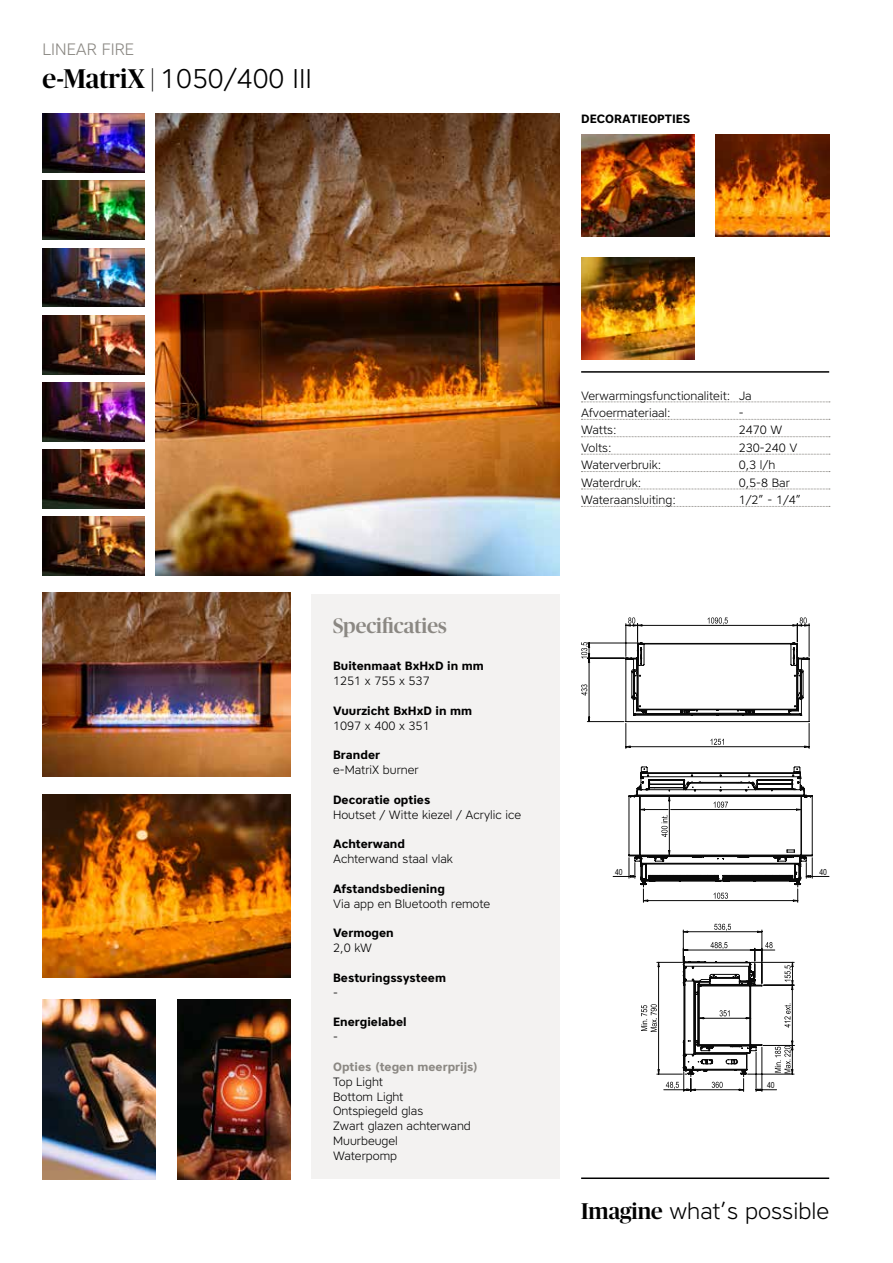
<style>
.page{position:relative;width:893px;height:1263px;background:#fff}
.page>*{position:absolute;margin:0;border:0;box-sizing:border-box;transform-origin:0 0}
.t1{font:300 27px "Core Sans A35";color:#000}
.t2{font:300 22.8px "Core Sans A35";color:#000}
.t3{font:500 21px "Publico Banner";color:#8b8883}
.t4{font:300 16.5px "Core Sans A35";color:#8b8883}
.t5{font:300 12px/14.9px "Core Sans A35";color:#000}
.t6{font:700 12px "Core Sans A65";color:#000}
.t7{font:700 12px "Core Sans A65";color:#8b8883}
.t8{font:8.4px "Arial Narrow";color:#090909}
.s1{font-family:"Publico Banner";font-weight:500}
</style>
<div class="page">
<hr style="left:581px;top:371px;width:248px;height:2px;background:#000">
<div style="left:312px;top:594px;width:248px;height:585px;background:#f3f2f1"></div>
<img style="left:43px;top:593px;width:248px;height:184px">
<img style="left:43px;top:794px;width:248px;height:184px">
<img style="left:581px;top:135px;width:113px;height:101px">
<img style="left:716px;top:135px;width:113px;height:101px">
<img style="left:581px;top:258px;width:113px;height:101px">
<svg style="left:581px;top:402px;width:249px;height:1px"></svg>
<svg style="left:581px;top:419px;width:249px;height:1px"></svg>
<svg style="left:581px;top:436px;width:249px;height:1px"></svg>
<svg style="left:581px;top:454px;width:249px;height:1px"></svg>
<svg style="left:581px;top:471px;width:249px;height:1px"></svg>
<svg style="left:581px;top:489px;width:249px;height:1px"></svg>
<svg style="left:581px;top:506px;width:249px;height:1px"></svg>
<svg style="left:581px;top:617px;width:228px;height:132px"></svg>
<svg style="left:613px;top:766px;width:216px;height:137px"></svg>
<svg style="left:641px;top:924px;width:153px;height:168px"></svg>
<img style="left:43px;top:999px;width:113px;height:180px">
<img style="left:178px;top:999px;width:113px;height:180px">
<img style="left:156px;top:114px;width:404px;height:461px">
<img style="left:43px;top:114px;width:102px;height:59px">
<img style="left:43px;top:248px;width:102px;height:59px">
<img style="left:43px;top:382px;width:102px;height:59px">
<img style="left:43px;top:181px;width:102px;height:59px">
<img style="left:43px;top:315px;width:102px;height:59px">
<img style="left:43px;top:449px;width:102px;height:59px">
<img style="left:43px;top:517px;width:102px;height:58px">
<hr style="left:581px;top:1177px;width:248px;height:2px;background:#000">
<h3 class="t4" style="left:43px;top:38px;width:93px">LINEAR FIRE</h3>
<h1 class="t1" style="left:43px;top:61px;width:271px"><span class="s1">e-MatriX |</span> 1050/400 III</h1>
<p class="t6" style="left:581px;top:110px;width:111px">DECORATIEOPTIES</p>
<h3 class="t3" style="left:333px;top:611px;width:115px">Specificaties</h3>
<p class="t6" style="left:333px;top:658px;width:152px">Buitenmaat BxHxD in mm</p>
<p class="t5" style="left:333px;top:673px;width:98px">1251 x 755 x 537</p>
<p class="t6" style="left:333px;top:703px;width:141px">Vuurzicht BxHxD in mm</p>
<p class="t5" style="left:333px;top:718px;width:98px">1097 x 400 x 351</p>
<p class="t6" style="left:333px;top:747px;width:48px">Brander</p>
<p class="t5" style="left:333px;top:762px;width:87px">e-MatriX burner</p>
<p class="t6" style="left:333px;top:792px;width:99px">Decoratie opties</p>
<p class="t5" style="left:333px;top:807px;width:190px">Houtset / Witte kiezel / Acrylic ice</p>
<p class="t6" style="left:333px;top:836px;width:73px">Achterwand</p>
<p class="t5" style="left:333px;top:851px;width:121px">Achterwand staal vlak</p>
<p class="t6" style="left:333px;top:881px;width:113px">Afstandsbediening</p>
<p class="t5" style="left:333px;top:896px;width:159px">Via app en Bluetooth remote</p>
<p class="t6" style="left:333px;top:925px;width:62px">Vermogen</p>
<p class="t5" style="left:333px;top:940px;width:40px">2,0 kW</p>
<p class="t6" style="left:333px;top:970px;width:114px">Besturingssysteem</p>
<p class="t5" style="left:333px;top:985px;width:6px">-</p>
<p class="t6" style="left:333px;top:1014px;width:75px">Energielabel</p>
<p class="t5" style="left:333px;top:1029px;width:6px">-</p>
<p class="t7" style="left:333px;top:1059px;width:146px">Opties (tegen meerprijs)</p>
<p class="t5" style="left:333px;top:1074px;width:139px">Top Light<br>Bottom Light<br>Ontspiegeld glas<br>Zwart glazen achterwand<br>Muurbeugel<br>Waterpomp</p>
<p class="t5" style="left:581px;top:386px;width:172px;line-height:17.4px">Verwarmingsfunctionaliteit: Ja<br>Afvoermateriaal:</p>
<p class="t5" style="left:739px;top:405px;width:6px">-</p>
<p class="t5" style="left:581px;top:422px;width:37px">Watts:</p>
<p class="t5" style="left:739px;top:422px;width:45px">2470 W</p>
<p class="t5" style="left:581px;top:440px;width:32px">Volts:</p>
<p class="t5" style="left:739px;top:440px;width:60px">230-240 V</p>
<p class="t5" style="left:581px;top:457px;width:82px">Waterverbruik:</p>
<p class="t5" style="left:739px;top:457px;width:38px">0,3 l/h</p>
<p class="t5" style="left:581px;top:475px;width:62px">Waterdruk:</p>
<p class="t5" style="left:739px;top:475px;width:53px">0,5-8 Bar</p>
<p class="t5" style="left:581px;top:492px;width:96px">Wateraansluiting:</p>
<p class="t5" style="left:739px;top:492px;width:64px">1/2” - 1/4”</p>
<p class="t8" style="left:615px;top:865px;width:9px">40</p>
<p class="t8" style="left:819px;top:865px;width:9px">40</p>
<p class="t8" style="left:767px;top:1079px;width:9px">40</p>
<h2 class="t2" style="left:581px;top:1196px;width:250px"><span class="s1">Imagine</span> what’s possible</h2>
</div>
